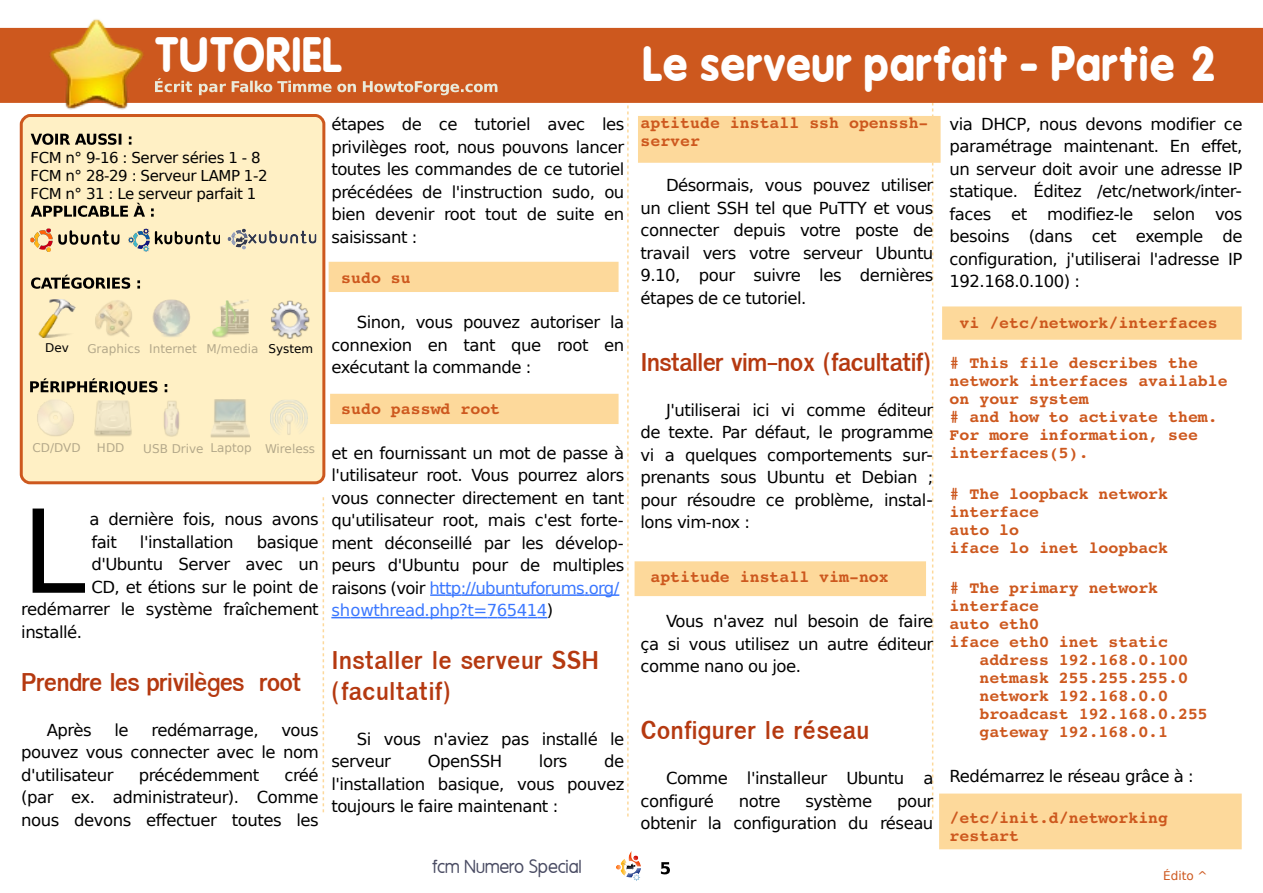
<style>
.page{position:relative;width:1263px;height:893px;background:#fff}
.page>*{position:absolute;margin:0;border:0;box-sizing:border-box;transform-origin:0 0}
.t1{font:115.5px "DejaVu Sans";color:#000}
.t2{font:700 46.5px "Mg Open Modata";color:#fff;scale:.9 1}
.t3{font:700 25.5px "Garuda";letter-spacing:-.04em;color:#b53910}
.t4{font:700 25.5px/30.6px "Garuda";color:#b53910}
.t5{font:18px "Mg Open Modata";color:#4a4c63}
.t6{font:16.5px/22.5px "DejaVu Sans";letter-spacing:-.03em;color:#000;text-align:justify}
.t7{font:700 16.5px/18px "Courier 10 Pitch BT";color:#cd581e}
.t8{font:15px/18px "DejaVu Sans";letter-spacing:-.03em;color:#000}
.t9{font:12px "DejaVu Sans";color:rgb(0 0 0/.3)}
.t10{font:12px "DejaVu Sans";color:#cd581e}
.t11{font:12px "DejaVu Sans";color:#000}
.s1{color:#000}
.s2{color:#3b78ff}
</style>
<div class="page">
<svg style="left:627px;top:105px;width:2px;height:711px"></svg>
<svg style="left:932px;top:103px;width:1px;height:716px"></svg>
<img style="left:616px;top:851px;width:25px;height:30px">
<svg style="left:661px;top:862px;width:9px;height:12px"></svg>
<div style="left:638px;top:116px;width:302px;height:47px;background:#fdd99b"></div>
<div style="left:939px;top:793px;width:303px;height:56px;background:#fdd99b"></div>
<div style="left:942px;top:306px;width:300px;height:34px;background:#fdd99b"></div>
<div style="left:634px;top:561px;width:292px;height:35px;background:#fdd99b"></div>
<div style="left:0;top:28px;width:1263px;height:75px;background:#cd581e"></div>
<svg style="left:155px;top:78px;width:37px;height:14px"></svg>
<svg style="left:199px;top:84px;width:27px;height:11px"></svg>
<div style="left:19px;top:114px;width:213px;height:371px;background:#fff0c5"></div>
<img style="left:48px;top:19px;width:96px;height:91px">
<svg style="left:31px;top:133px;width:90px;height:12px"></svg>
<svg style="left:129px;top:136px;width:2px;height:9px"></svg>
<svg style="left:31px;top:205px;width:97px;height:12px"></svg>
<svg style="left:134px;top:203px;width:11px;height:14px"></svg>
<svg style="left:151px;top:208px;width:3px;height:9px"></svg>
<img style="left:30px;top:228px;width:89px;height:24px">
<img style="left:128px;top:228px;width:92px;height:24px">
<img style="left:227px;top:228px;width:5px;height:22px">
<svg style="left:31px;top:275px;width:99px;height:14px"></svg>
<svg style="left:137px;top:280px;width:3px;height:9px"></svg>
<svg style="left:30px;top:378px;width:128px;height:16px"></svg>
<svg style="left:165px;top:384px;width:2px;height:8px"></svg>
<img style="left:94px;top:300px;width:39px;height:38px">
<img style="left:37px;top:299px;width:38px;height:38px">
<img style="left:152px;top:300px;width:38px;height:38px">
<img style="left:211px;top:300px;width:21px;height:38px">
<img style="left:94px;top:399px;width:38px;height:39px">
<img style="left:36px;top:399px;width:39px;height:38px">
<img style="left:153px;top:399px;width:38px;height:39px">
<img style="left:211px;top:399px;width:21px;height:39px">
<svg style="left:232px;top:81px;width:387px;height:731px"></svg>
<h2 class="t2" style="left:156px;top:28px;width:210px">TUTORIEL</h2>
<h2 class="t2" style="left:644px;top:37px;width:641px">Le serveur parfait - Partie 2</h2>
<p class="t8" style="left:31px;top:148px;width:238px">FCM n° 9-16 : Server séries 1 - 8<br>FCM n° 28-29 : Serveur LAMP 1-2<br>FCM n° 31 : Le serveur parfait 1</p>
<p class="t11" style="left:45px;top:341px;width:25px">Dev</p>
<p class="t9" style="left:87px;top:342px;width:227px">Graphics Internet M/media <span class="s1">System</span></p>
<p class="t9" style="left:32px;top:441px;width:50px">CD/DVD</p>
<p class="t9" style="left:97px;top:441px;width:29px">HDD</p>
<p class="t9" style="left:143px;top:442px;width:173px">USB Drive Laptop Wireless</p>
<h1 class="t1" style="left:21px;top:486px;width:66px">L</h1>
<p class="t6" style="left:89px;top:508px;width:231px">a dernière fois, nous avons fait</p>
<p class="t6" style="left:140px;top:531px;width:95px">l'installation</p>
<p class="t6" style="left:257px;top:531px;width:63px">basique</p>
<p class="t6" style="left:91px;top:553px;width:229px">d'Ubuntu Server avec un</p>
<p class="t6" style="left:91px;top:576px;width:229px">CD, et étions sur le point de</p>
<p class="t6" style="left:21px;top:598px;width:299px">redémarrer le système fraîchement</p>
<p class="t6" style="left:21px;top:621px;width:62px">installé.</p>
<h3 class="t3" style="left:21px;top:667px;width:282px">Prendre les privilèges root</h3>
<p class="t6" style="left:47px;top:719px;width:46px">Après</p>
<p class="t6" style="left:114px;top:719px;width:16px">le</p>
<p class="t6" style="left:151px;top:719px;width:109px">redémarrage,</p>
<p class="t6" style="left:21px;top:719px;width:299px;text-indent:260px">vous pouvez vous connecter avec le nom d'utilisateur</p>
<p class="t6" style="left:21px;top:764px;width:299px;text-indent:263px">créé (par ex. administrateur). Comme nous devons effectuer toutes les</p>
<p class="t6" style="left:139px;top:764px;width:122px">précédemment</p>
<p class="t6" style="left:331px;top:113px;width:294px">étapes de ce tutoriel avec les privilèges root, nous pouvons lancer toutes les commandes de ce tutoriel précédées de l'instruction sudo, ou bien devenir root tout de suite en saisissant :</p>
<p class="t7" style="left:341px;top:270px;width:71px">sudo su</p>
<p class="t6" style="left:331px;top:311px;width:294px;text-indent:26px">Sinon, vous pouvez autoriser la connexion en tant que root en exécutant la commande :</p>
<p class="t7" style="left:341px;top:400px;width:160px">sudo passwd root</p>
<p class="t6" style="left:331px;top:442px;width:294px;text-align:left">et en fournissant un mot de passe à l'utilisateur root. Vous pourrez alors vous connecter directement en tant qu'utilisateur root, mais c'est forte&shy;ment déconseillé par les dévelop&shy;peurs d'Ubuntu pour de multiples raisons (voir <span class="s2">http://ubuntuforums.org/ showthread.php?t=765414</span>)</p>
<h3 class="t4" style="left:331px;top:645px;width:269px">Installer le serveur SSH (facultatif)</h3>
<p class="t6" style="left:331px;top:728px;width:294px;text-indent:26px">Si vous n'aviez pas installé le serveur</p>
<p class="t6" style="left:331px;top:750px;width:294px;text-indent:273px">de l'installation basique, vous pouvez toujours le faire maintenant :</p>
<p class="t6" style="left:428px;top:750px;width:76px">OpenSSH</p>
<p class="t6" style="left:539px;top:750px;width:30px">lors</p>
<p class="t7" style="left:640px;top:114px;width:290px">aptitude install ssh openssh&shy;server</p>
<p class="t6" style="left:640px;top:174px;width:294px;text-indent:26px">Désormais, vous pouvez utiliser un client SSH tel que PuTTY et vous connecter depuis votre poste de travail vers votre serveur Ubuntu 9.10, pour suivre les dernières étapes de ce tutoriel.</p>
<h3 class="t3" style="left:640px;top:347px;width:293px">Installer vim-nox (facultatif)</h3>
<p class="t6" style="left:640px;top:399px;width:294px;text-indent:26px">J'utiliserai ici vi comme éditeur de texte. Par défaut, le programme vi a quelques comportements sur&shy;prenants sous Ubuntu et Debian ; pour résoudre ce problème, instal&shy;lons vim-nox :</p>
<p class="t7" style="left:650px;top:569px;width:240px">aptitude install vim-nox</p>
<p class="t6" style="left:640px;top:610px;width:294px;text-indent:26px">Vous n'avez nul besoin de faire ça si vous utilisez un autre éditeur comme nano ou joe.</p>
<h3 class="t4" style="left:640px;top:715px;width:231px">Configurer le réseau</h3>
<p class="t6" style="left:640px;top:767px;width:294px;text-indent:26px">Comme l'installeur Ubuntu a configuré</p>
<p class="t6" style="left:739px;top:790px;width:43px">notre</p>
<p class="t6" style="left:805px;top:790px;width:68px">système</p>
<p class="t6" style="left:640px;top:790px;width:294px;text-align:right">pour<br>obtenir la configuration du réseau</p>
<p class="t6" style="left:949px;top:113px;width:294px">via DHCP, nous devons modifier ce paramétrage maintenant. En effet, un serveur doit avoir une adresse IP statique. Éditez /etc/network/inter&shy;faces et modifiez-le selon vos besoins (dans cet exemple de configuration, j'utiliserai l'adresse IP 192.168.0.100) :</p>
<p class="t7" style="left:959px;top:314px;width:260px">vi /etc/network/interfaces</p>
<p class="t7" style="left:949px;top:354px;width:280px"># This file describes the network interfaces available on your system<br># and how to activate them.<br>For more information, see interfaces(5).</p>
<p class="t7" style="left:949px;top:485px;width:220px"># The loopback network interface<br>auto lo<br>iface lo inet loopback</p>
<p class="t7" style="left:949px;top:579px;width:210px"># The primary network</p>
<p class="t7" style="left:949px;top:597px;width:91px">interface</p>
<p class="t7" style="left:949px;top:615px;width:91px">auto eth0</p>
<p class="t7" style="left:949px;top:633px;width:220px">iface eth0 inet static</p>
<p class="t7" style="left:979px;top:651px;width:210px">address 192.168.0.100</p>
<p class="t7" style="left:979px;top:669px;width:210px">netmask 255.255.255.0</p>
<p class="t7" style="left:979px;top:687px;width:190px">network 192.168.0.0</p>
<p class="t7" style="left:979px;top:705px;width:230px">broadcast 192.168.0.255</p>
<p class="t7" style="left:979px;top:723px;width:190px">gateway 192.168.0.1</p>
<p class="t6" style="left:949px;top:765px;width:246px">Redémarrez le réseau grâce à :</p>
<p class="t7" style="left:949px;top:809px;width:220px">/etc/init.d/networking restart</p>
<p class="t5" style="left:432px;top:857px;width:151px">fcm Numero Special</p>
<p class="t10" style="left:1163px;top:869px;width:46px">Édito ^</p>
</div>
